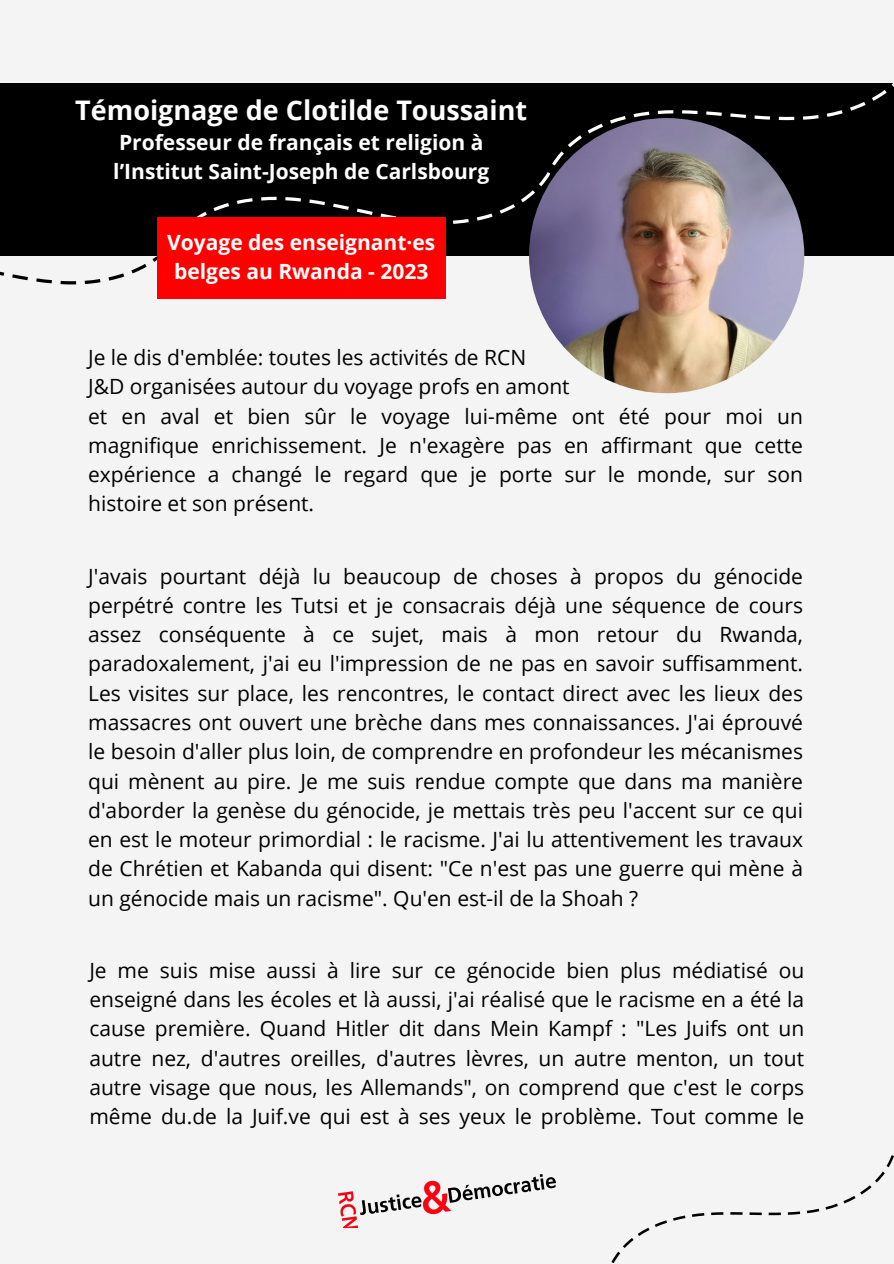
<style>
.page{position:relative;width:894px;height:1264px;background:#fff}
.page>*{position:absolute;margin:0;border:0;box-sizing:border-box;transform-origin:0 0}
.t1{font:700 27px "Open Sans";color:#fff}
.t2{font:21px/29.2px "Open Sans";color:#000;text-align:justify}
.t3{font:700 21px/29.2px "Open Sans";color:#fff;text-align:center}
</style>
<div class="page">
<div style="left:0;top:0;width:893px;height:1263px;background:#f4f4f4"></div>
<div style="left:0;top:83px;width:893px;height:173px;background:#000"></div>
<img style="left:529px;top:118px;width:275px;height:275px;border-radius:50%">
<svg style="left:551px;top:83px;width:342px;height:107px"></svg>
<svg style="left:196px;top:172px;width:354px;height:111px"></svg>
<div style="left:157px;top:217px;width:288px;height:82px;background:#f00"></div>
<svg style="left:0;top:256px;width:157px;height:29px"></svg>
<svg style="left:611px;top:1155px;width:282px;height:108px"></svg>
<img style="left:338px;top:1174px;width:217px;height:52px">
<p class="t1" style="left:75px;top:91px;width:453px">Témoignage de Clotilde Toussaint</p>
<p class="t3" style="left:113px;top:127px;width:377px;text-align:left">Professeur de français et religion à l’Institut Saint-Joseph de Carlsbourg</p>
<p class="t3" style="left:167px;top:227px;width:270px">Voyage des enseignant·es belges au Rwanda - 2023</p>
<p class="t2" style="left:88px;top:342px;width:439px">Je le dis d'emblée: toutes les activités de RCN</p>
<p class="t2" style="left:88px;top:371px;width:483px">J&amp;D organisées autour du voyage profs en amont</p>
<h1 class="t2" style="left:88px;top:401px;width:716px">et en aval et bien sûr le voyage lui-même ont été pour moi un magnifique enrichissement. Je n'exagère pas en affirmant que cette expérience a changé le regard que je porte sur le monde, sur son histoire et son présent.</h1>
<h1 class="t2" style="left:88px;top:561px;width:716px">J'avais pourtant déjà lu beaucoup de choses à propos du génocide perpétré contre les Tutsi et je consacrais déjà une séquence de cours assez conséquente à ce sujet, mais à mon retour du Rwanda, paradoxalement, j'ai eu l'impression de ne pas en savoir suffisamment.<br>Les visites sur place, les rencontres, le contact direct avec les lieux des massacres ont ouvert une brèche dans mes connaissances. J'ai éprouvé le besoin d'aller plus loin, de comprendre en profondeur les mécanismes qui mènent au pire. Je me suis rendue compte que dans ma manière d'aborder la genèse du génocide, je mettais très peu l'accent sur ce qui en est le moteur primordial : le racisme. J'ai lu attentivement les travaux de Chrétien et Kabanda qui disent: "Ce n'est pas une guerre qui mène à un génocide mais un racisme". Qu'en est-il de la Shoah ?</h1>
<p class="t2" style="left:89px;top:955px;width:716px">Je me suis mise aussi à lire sur ce génocide bien plus médiatisé ou enseigné dans les écoles et là aussi, j'ai réalisé que le racisme en a été la cause première. Quand Hitler dit dans Mein Kampf : "Les Juifs ont un autre nez, d'autres oreilles, d'autres lèvres, un autre menton, un tout autre visage que nous, les Allemands", on comprend que c'est le corps même du.de la Juif.ve qui est à ses yeux le problème. Tout comme le</p>
</div>
